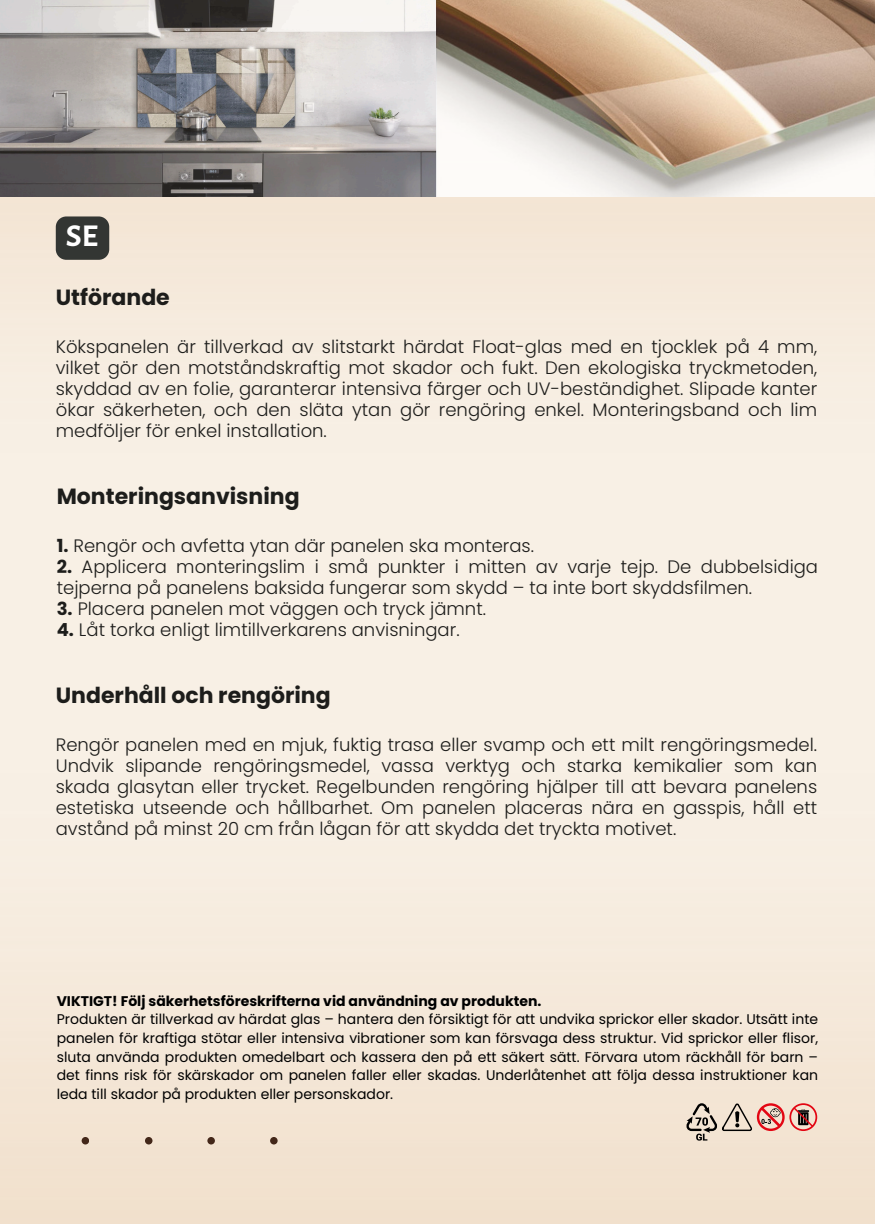
<style>
.page{position:relative;width:875px;height:1224px;background:#fff}
.page>*{position:absolute;margin:0;border:0;box-sizing:border-box;transform-origin:0 0}
.t1{font:700 32px "Alegreya Sans";color:#fff}
.t2{font:700 22px "Poppins";color:#1d1d1b}
.t3{font:300 18px/21px "Poppins";color:#1d1d1b;text-align:justify}
.t4{font:14px/18.6px "Poppins";color:#000;text-align:justify}
.t5{font:700 14px "Poppins";color:#000}
.s1{font-weight:700}
</style>
<div class="page">
<div style="left:0;top:0;width:874px;height:1224px;background:#f8f0e5"></div>
<div style="left:0;top:196px;width:874px;height:93px;background:#f4e7d7"></div>
<img style="left:0;top:0;width:874px;height:196px">
<div style="left:0;top:990px;width:874px;height:234px;background:#f3e5d4"></div>
<div style="left:82px;top:1137px;width:7px;height:8px;background:#432719;border-radius:50%"></div>
<div style="left:145px;top:1137px;width:7px;height:8px;background:#432719;border-radius:50%"></div>
<div style="left:207px;top:1137px;width:8px;height:8px;background:#432719;border-radius:50%"></div>
<div style="left:270px;top:1137px;width:7px;height:8px;background:#432719;border-radius:50%"></div>
<div style="left:56px;top:216px;width:53px;height:44px;background:#333633;border-radius:10px"></div>
<svg style="left:685px;top:1103px;width:131px;height:38px;background:#d2b4a7"></svg>
<p class="t1" style="left:66px;top:221px;width:34px">SE</p>
<p class="t2" style="left:56px;top:282px;width:115px">Utförande</p>
<p class="t3" style="left:56px;top:336px;width:762px">Kökspanelen är tillverkad av slitstarkt härdat Float-glas med en tjocklek på 4 mm, vilket gör den motståndskraftig mot skador och fukt. Den ekologiska tryckmetoden, skyddad av en folie, garanterar intensiva färger och UV-beständighet. Slipade kanter ökar säkerheten, och den släta ytan gör rengöring enkel. Monteringsband och lim medföljer för enkel installation.</p>
<h2 class="t2" style="left:57px;top:481px;width:244px">Monteringsanvisning</h2>
<p class="t3" style="left:57px;top:535px;width:478px"><span class="s1">1.</span> Rengör och avfetta ytan där panelen ska monteras.</p>
<p class="t3" style="left:57px;top:556px;width:762px"><span class="s1">2.</span> Applicera monteringslim i små punkter i mitten av varje tejp. De dubbelsidiga tejperna på panelens baksida fungerar som skydd – ta inte bort skyddsfilmen.</p>
<p class="t3" style="left:57px;top:598px;width:430px"><span class="s1">3.</span> Placera panelen mot väggen och tryck jämnt.</p>
<p class="t3" style="left:57px;top:619px;width:404px"><span class="s1">4.</span> Låt torka enligt limtillverkarens anvisningar.</p>
<h2 class="t2" style="left:56px;top:679px;width:276px">Underhåll och rengöring</h2>
<h3 class="t3" style="left:56px;top:734px;width:762px">Rengör panelen med en mjuk, fuktig trasa eller svamp och ett milt rengöringsmedel.<br>Undvik slipande rengöringsmedel, vassa verktyg och starka kemikalier som kan skada glasytan eller trycket. Regelbunden rengöring hjälper till att bevara panelens estetiska utseende och hållbarhet. Om panelen placeras nära en gasspis, håll ett avstånd på minst 20 cm från lågan för att skydda det tryckta motivet.</h3>
<p class="t5" style="left:57px;top:991px;width:486px">VIKTIGT! Följ säkerhetsföreskrifterna vid användning av produkten.</p>
<h1 class="t4" style="left:57px;top:1010px;width:762px">Produkten är tillverkad av härdat glas – hantera den försiktigt för att undvika sprickor eller skador. Utsätt inte panelen för kraftiga stötar eller intensiva vibrationer som kan försvaga dess struktur. Vid sprickor eller flisor, sluta använda produkten omedelbart och kassera den på ett säkert sätt. Förvara utom räckhåll för barn – det finns risk för skärskador om panelen faller eller skadas. Underlåtenhet att följa dessa instruktioner kan leda till skador på produkten eller personskador.</h1>
</div>
